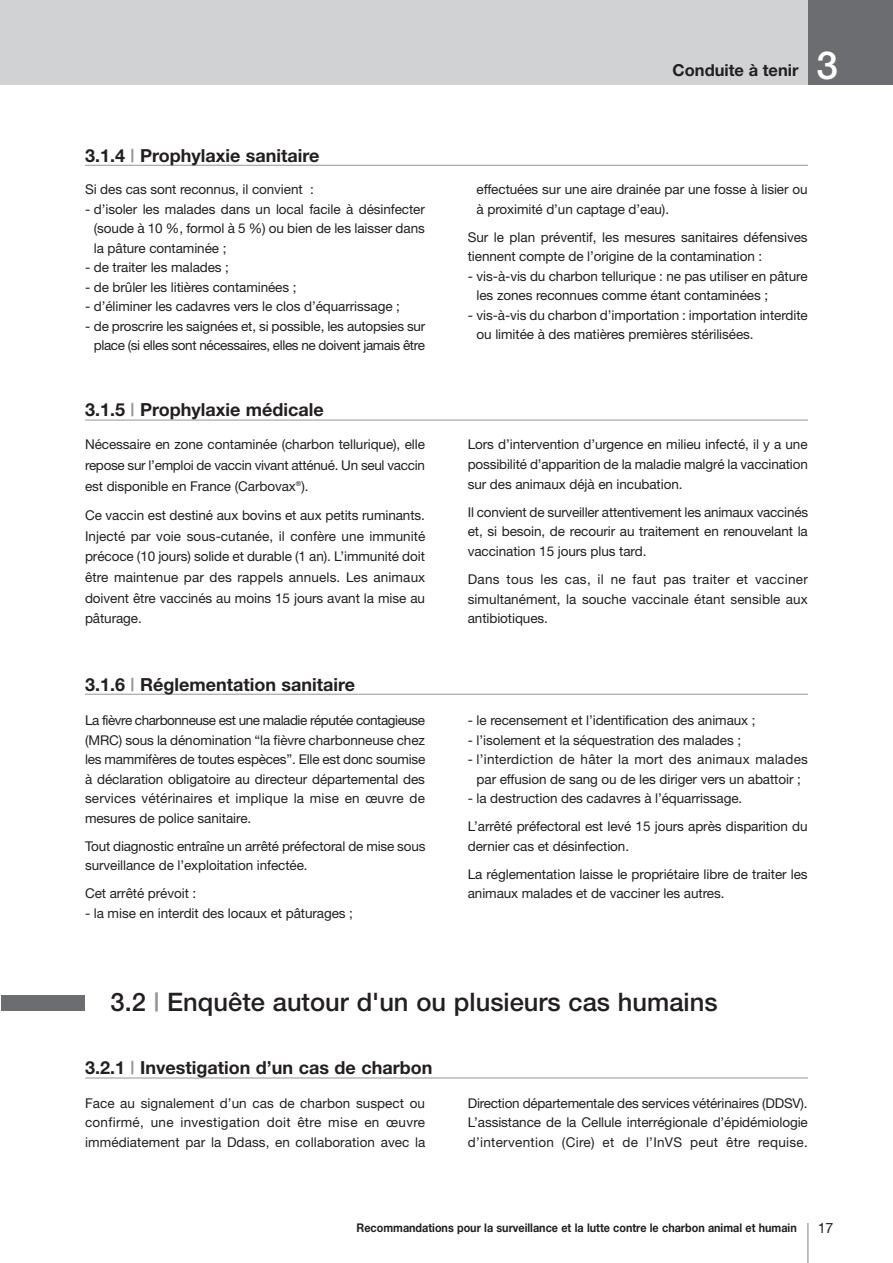
<style>
.page{position:relative;width:893px;height:1263px;background:#fff}
.page>*{position:absolute;margin:0;border:0;box-sizing:border-box;transform-origin:0 0}
.t1{font:500 38.7px "Helvetica Neue";color:#fff}
.t2{font:500 25.5px "Helvetica Neue";color:#231f20}
.t3{font:700 18px "Helvetica Neue";color:#231f20}
.t4{font:700 16.5px "Helvetica Neue";color:#231f20}
.t5{font:14.25px "Helvetica Neue";color:#231f20}
.t6{font:13.5px/19.5px "Helvetica Neue";letter-spacing:-.005em;color:#231f20;text-align:justify}
.t7{font:13.5px/19.5px "Helvetica Neue";letter-spacing:-.03em;color:#231f20;text-align:right}
.t8{font:700 12px "Helvetica Neue";color:#231f20;scale:.9 1}
.s1{color:#939598}
</style>
<div class="page">
<hr style="left:0;top:0;width:1px;height:191px;background:#d1d2d4">
<hr style="left:807px;top:1223px;width:1px;height:40px;background:#808285">
<div style="left:0;top:0;width:893px;height:85px;background:#d1d2d4"></div>
<div style="left:808px;top:0;width:85px;height:85px;background:#6c6d70"></div>
<hr style="left:85px;top:165px;width:723px;height:1px;background:#939598">
<hr style="left:85px;top:420px;width:723px;height:1px;background:#939598">
<hr style="left:85px;top:694px;width:723px;height:1px;background:#939598">
<div style="left:2px;top:995px;width:83px;height:16px;background:#6c6d70"></div>
<hr style="left:85px;top:1078px;width:723px;height:1px;background:#939598">
<h3 class="t3" style="left:85px;top:149px;width:236px">3.1.4 <span class="s1">|</span> Prophylaxie sanitaire</h3>
<p class="t6" style="left:85px;top:181px;width:230px">Si des cas sont reconnus, il convient :</p>
<p class="t6" style="left:94px;top:200px;width:333px;text-indent:-9px">- d’isoler les malades dans un local facile à désinfecter (soude à 10 %, formol à 5 %) ou bien de les laisser dans la pâture contaminée ;</p>
<p class="t6" style="left:85px;top:259px;width:145px">- de traiter les malades ;</p>
<p class="t6" style="left:85px;top:278px;width:213px">- de brûler les litières contaminées ;</p>
<p class="t6" style="left:85px;top:298px;width:316px">- d’éliminer les cadavres vers le clos d’équarrissage ;</p>
<p class="t7" style="left:85px;top:317px;width:342px">- de proscrire les saignées et, si possible, les autopsies sur place (si elles sont nécessaires, elles ne doivent jamais être</p>
<h3 class="t3" style="left:85px;top:404px;width:240px">3.1.5 <span class="s1">|</span> Prophylaxie médicale</h3>
<p class="t6" style="left:85px;top:435px;width:341px;line-height:20.7px">Nécessaire en zone contaminée (charbon tellurique), elle repose sur l’emploi de vaccin vivant atténué. Un seul vaccin est disponible en France (Carbovax<sup>®</sup>).</p>
<p class="t6" style="left:85px;top:506px;width:342px;line-height:20.7px">Ce vaccin est destiné aux bovins et aux petits ruminants.<br>Injecté par voie sous-cutanée, il confère une immunité précoce (10 jours) solide et durable (1 an). L’immunité doit être maintenue par des rappels annuels. Les animaux doivent être vaccinés au moins 15 jours avant la mise au pâturage.</p>
<h3 class="t3" style="left:85px;top:678px;width:272px">3.1.6 <span class="s1">|</span> Réglementation sanitaire</h3>
<p class="t6" style="left:85px;top:712px;width:342px">La fièvre charbonneuse est une maladie réputée contagieuse (MRC) sous la dénomination “la fièvre charbonneuse chez les mammifères de toutes espèces”. Elle est donc soumise à déclaration obligatoire au directeur départemental des services vétérinaires et implique la mise en œuvre de mesures de police sanitaire.</p>
<p class="t6" style="left:85px;top:838px;width:342px">Tout diagnostic entraîne un arrêté préfectoral de mise sous surveillance de l’exploitation infectée.</p>
<p class="t6" style="left:85px;top:885px;width:113px">Cet arrêté prévoit :</p>
<p class="t6" style="left:85px;top:905px;width:269px">- la mise en interdit des locaux et pâturages ;</p>
<p class="t4" style="left:673px;top:64px;width:127px">Conduite à tenir</p>
<h1 class="t1" style="left:816px;top:51px;width:23px">3</h1>
<p class="t6" style="left:477px;top:181px;width:333px">effectuées sur une aire drainée par une fosse à lisier ou à proximité d’un captage d’eau).</p>
<p class="t6" style="left:468px;top:228px;width:341px">Sur le plan préventif, les mesures sanitaires défensives tiennent compte de l’origine de la contamination :</p>
<p class="t6" style="left:477px;top:267px;width:333px;text-indent:-9px">- vis-à-vis du charbon tellurique : ne pas utiliser en pâture les zones reconnues comme étant contaminées ;</p>
<p class="t6" style="left:477px;top:306px;width:333px;text-indent:-9px">- vis-à-vis du charbon d’importation : importation interdite ou limitée à des matières premières stérilisées.</p>
<p class="t6" style="left:468px;top:436px;width:342px">Lors d’intervention d’urgence en milieu infecté, il y a une possibilité d’apparition de la maladie malgré la vaccination sur des animaux déjà en incubation.</p>
<p class="t6" style="left:468px;top:503px;width:342px">Il convient de surveiller attentivement les animaux vaccinés et, si besoin, de recourir au traitement en renouvelant la vaccination 15 jours plus tard.</p>
<p class="t6" style="left:468px;top:571px;width:342px">Dans tous les cas, il ne faut pas traiter et vacciner simultanément, la souche vaccinale étant sensible aux antibiotiques.</p>
<p class="t6" style="left:468px;top:712px;width:289px">- le recensement et l’identification des animaux ;</p>
<p class="t6" style="left:468px;top:732px;width:275px">- l’isolement et la séquestration des malades ;</p>
<p class="t6" style="left:468px;top:751px;width:342px;text-align:center">- l’interdiction de hâter la mort des animaux malades par effusion de sang ou de les diriger vers un abattoir ;</p>
<p class="t6" style="left:468px;top:786px;width:341px;line-height:28px">- la destruction des cadavres à l’équarrissage.<br>L’arrêté préfectoral est levé 15 jours après disparition du</p>
<p class="t6" style="left:468px;top:833px;width:341px;line-height:28px">dernier cas et désinfection.<br>La réglementation laisse le propriétaire libre de traiter les</p>
<p class="t6" style="left:468px;top:885px;width:258px">animaux malades et de vacciner les autres.</p>
<h2 class="t2" style="left:111px;top:993px;width:609px">3.2 <span class="s1">|</span> Enquête autour d'un ou plusieurs cas humains</h2>
<h3 class="t3" style="left:85px;top:1061px;width:349px">3.2.1 <span class="s1">|</span> Investigation d’un cas de charbon</h3>
<p class="t6" style="left:85px;top:1094px;width:342px">Face au signalement d’un cas de charbon suspect ou confirmé, une investigation doit être mise en œuvre immédiatement par la Ddass, en collaboration avec la</p>
<p class="t6" style="left:468px;top:1094px;width:342px">Direction départementale des services vétérinaires (DDSV).<br>L’assistance de la Cellule interrégionale d’épidémiologie d’intervention (Cire) et de l’InVS peut être requise.</p>
<p class="t8" style="left:357px;top:1223px;width:491px">Recommandations pour la surveillance et la lutte contre le charbon animal et humain</p>
<p class="t5" style="left:818px;top:1222px;width:17px">17</p>
</div>
